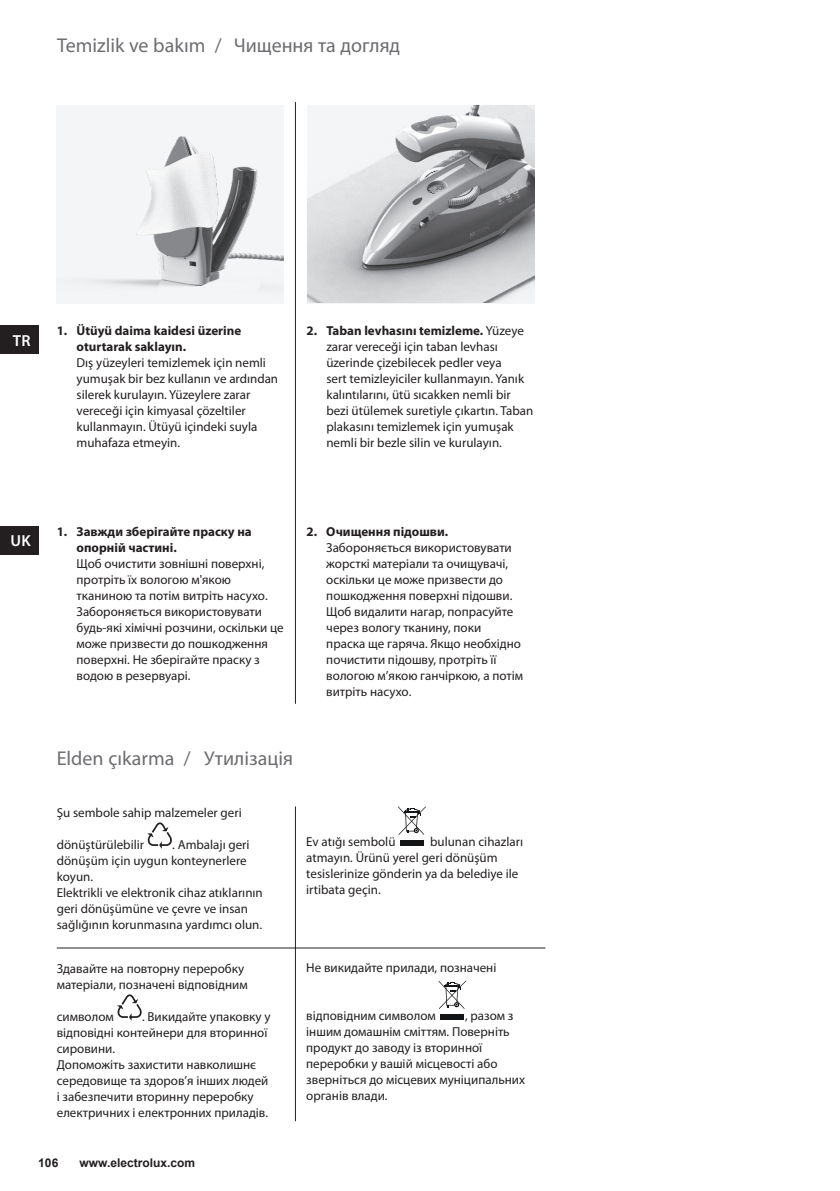
<style>
.page{position:relative;width:840px;height:1191px;background:#fff}
.page>*{position:absolute;margin:0;border:0;box-sizing:border-box;transform-origin:0 0}
.t1{font:20px "Myriad Pro";color:#6c6d70}
.t2{font:600 16px "Myriad Pro";color:#fff}
.t3{font:13px/16px "Myriad Pro";color:#231f20}
.t4{font:700 13px/16px "Myriad Pro";color:#231f20}
.t5{font:700 12px "Arial";color:#231f20}
.s1{font-weight:700}
</style>
<div class="page">
<div style="left:0;top:526px;width:38px;height:28px;background:#231f20"></div>
<svg style="left:117px;top:994px;width:24px;height:27px"></svg>
<div style="left:440px;top:1014px;width:24px;height:6px;background:#131517"></div>
<svg style="left:438px;top:980px;width:28px;height:29px"></svg>
<div style="left:0;top:325px;width:38px;height:29px;background:#231f20"></div>
<svg style="left:147px;top:822px;width:25px;height:27px"></svg>
<div style="left:400px;top:840px;width:23px;height:6px;background:#131517"></div>
<svg style="left:398px;top:806px;width:27px;height:29px"></svg>
<div style="left:57px;top:105px;width:226px;height:199px;background:#f4f5f6"></div>
<img style="left:94px;top:136px;width:189px;height:152px">
<img style="left:307px;top:106px;width:227px;height:197px">
<hr style="left:295px;top:102px;width:1px;height:602px;background:#231f20">
<hr style="left:295px;top:806px;width:1px;height:315px;background:#231f20">
<hr style="left:57px;top:947px;width:488px;height:1px;background:#231f20">
<h1 class="t1" style="left:57px;top:33px;width:166px">Temizlik ve bakım /</h1>
<h1 class="t1" style="left:233px;top:33px;width:168px">Чищення та догляд</h1>
<p class="t2" style="left:13px;top:330px;width:19px">TR</p>
<p class="t4" style="left:77px;top:322px;width:166px;text-indent:-20px">1. Ütüyü daima kaidesi üzerine oturtarak saklayın.</p>
<p class="t3" style="left:77px;top:355px;width:203px">Dış yüzeyleri temizlemek için nemli yumuşak bir bez kullanın ve ardından silerek kurulayın. Yüzeylere zarar vereceği için kimyasal çözeltiler kullanmayın. Ütüyü içindeki suyla muhafaza etmeyin.</p>
<p class="t3" style="left:326px;top:323px;width:208px;text-indent:-20px"><span class="s1">2. Taban levhasını temizleme.</span> Yüzeye zarar vereceği için taban levhası üzerinde çizebilecek pedler veya<br>sert temizleyiciler kullanmayın. Yanık kalıntılarını, ütü sıcakken nemli bir bezi ütülemek suretiyle çıkartın. Taban plakasını temizlemek için yumuşak nemli bir bezle silin ve kurulayın.</p>
<p class="t2" style="left:10px;top:531px;width:22px">UK</p>
<p class="t4" style="left:77px;top:523px;width:176px;text-indent:-20px">1. Завжди зберігайте праску на опорній частині.</p>
<p class="t3" style="left:77px;top:555px;width:208px">Щоб очистити зовнішні поверхні, протріть їх вологою м'якою тканиною та потім витріть насухо.<br>Забороняється використовувати будь-які хімічні розчини, оскільки це може призвести до пошкодження поверхні. Не зберігайте праску з водою в резервуарі.</p>
<p class="t4" style="left:306px;top:523px;width:143px">2. Очищення підошви.</p>
<p class="t3" style="left:326px;top:539px;width:198px">Забороняється використовувати жорсткі матеріали та очищувачі, оскільки це може призвести до пошкодження поверхні підошви.<br>Щоб видалити нагар, попрасуйте через вологу тканину, поки праска ще гаряча. Якщо необхідно почистити підошву, протріть її вологою м’якою ганчіркою, а потім витріть насухо.</p>
<h1 class="t1" style="left:57px;top:745px;width:135px">Elden çıkarma /</h1>
<h1 class="t1" style="left:204px;top:745px;width:90px">Утилізація</h1>
<p class="t3" style="left:57px;top:804px;width:186px">Şu sembole sahip malzemeler geri</p>
<p class="t3" style="left:57px;top:836px;width:89px">dönüştürülebilir</p>
<p class="t3" style="left:306px;top:833px;width:218px;text-indent:124px">bulunan cihazları atmayın. Ürünü yerel geri dönüşüm tesislerinize gönderin ya da belediye ile irtibata geçin.</p>
<p class="t3" style="left:57px;top:836px;width:207px;text-indent:115px">. Ambalajı geri dönüşüm için uygun konteynerlere koyun.<br>Elektrikli ve elektronik cihaz atıklarının geri dönüşümüne ve çevre ve insan sağlığının korunmasına yardımcı olun.</p>
<p class="t3" style="left:306px;top:833px;width:91px">Ev atığı sembolü</p>
<p class="t3" style="left:57px;top:960px;width:192px">Здавайте на повторну переробку матеріали, позначені відповідним</p>
<p class="t3" style="left:57px;top:1008px;width:59px">символом</p>
<p class="t3" style="left:57px;top:1008px;width:215px;text-indent:85px">. Викидайте упаковку у відповідні контейнери для вторинної сировини.<br>Допоможіть захистити навколишнє середовище та здоров’я інших людей і забезпечити вторинну переробку електричних і електронних приладів.</p>
<p class="t5" style="left:38px;top:1155px;width:22px">106</p>
<p class="t5" style="left:79px;top:1155px;width:117px">www.electrolux.com</p>
<p class="t3" style="left:306px;top:959px;width:191px">Не викидайте прилади, позначені</p>
<p class="t3" style="left:306px;top:1007px;width:131px">відповідним символом</p>
<p class="t3" style="left:306px;top:1007px;width:220px;text-indent:159px">, разом з іншим домашнім сміттям. Поверніть продукт до заводу із вторинної переробки у вашій місцевості або зверніться до місцевих муніципальних органів влади.</p>
</div>
